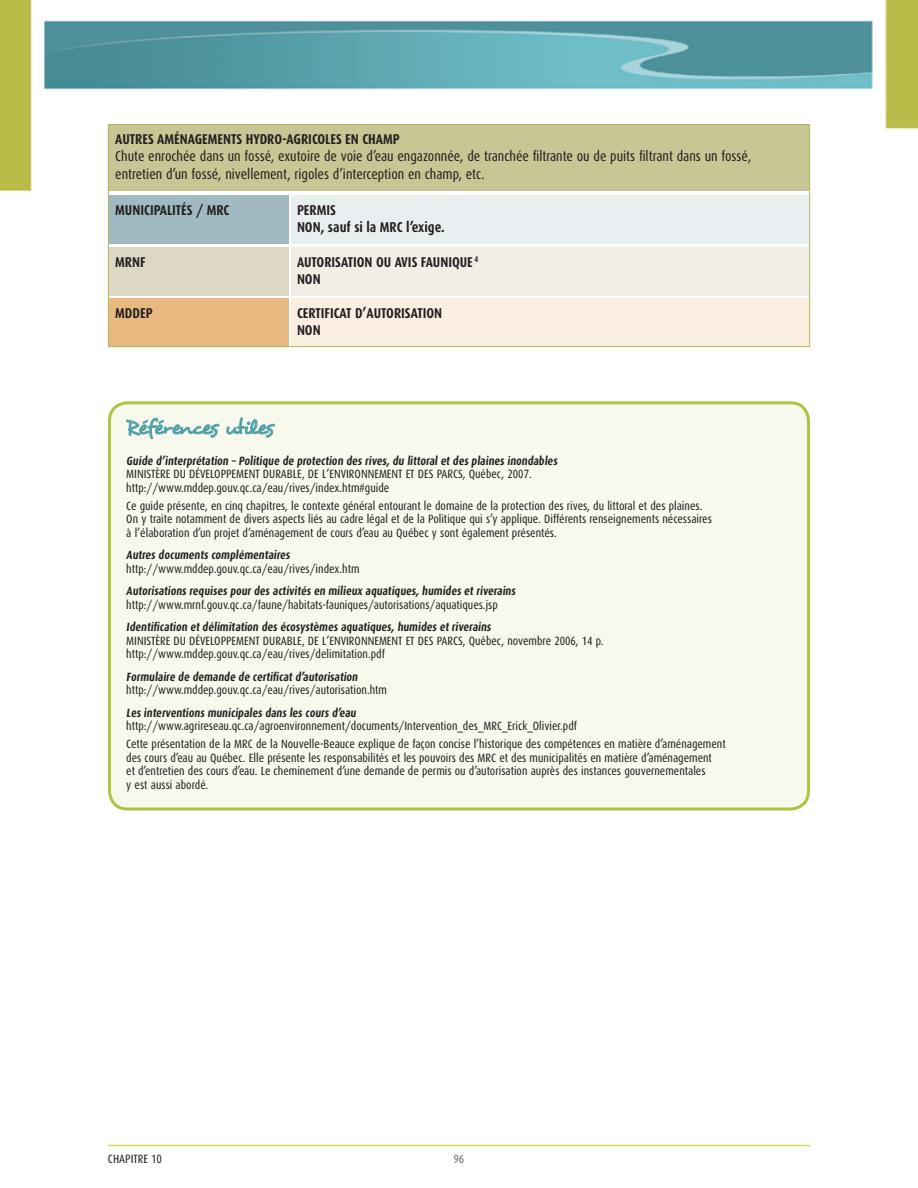
<style>
.page{position:relative;width:918px;height:1188px;background:#fff}
.page>*{position:absolute;margin:0;border:0;box-sizing:border-box;transform-origin:0 0}
.t1{font:21px "Desyrel";letter-spacing:-.08em;color:#50a0a7}
.t2{font:14.25px/17.2px "Dax Condensed";color:#231f20}
.t3{font:700 14.25px/17.2px "Dax Condensed";color:#231f20}
.t4{font:12px/13.5px "Dax Condensed";color:#231f20}
.t5{font:700 12px "Dax Condensed";color:#231f20}
.t6{font:500 12px "Dax Condensed";color:#808285}
</style>
<div class="page">
<img style="left:0;top:0;width:918px;height:200px">
<hr style="left:108px;top:1145px;width:702px;height:1px;background:#d9da55">
<div style="left:110px;top:403px;width:698px;height:406px;background:#f7f9ed;border-radius:18px"></div>
<div style="left:108px;top:401px;width:702px;height:410px;border:3px solid #adc443;border-radius:18px"></div>
<svg style="left:126px;top:418px;width:93px;height:21px"></svg>
<svg style="left:227px;top:417px;width:48px;height:21px"></svg>
<div style="left:278px;top:124px;width:532px;height:67px;background:#c9c695"></div>
<div style="left:291px;top:195px;width:519px;height:48px;background:#e9eff1"></div>
<div style="left:291px;top:247px;width:519px;height:48px;background:#f0eee5"></div>
<div style="left:291px;top:298px;width:519px;height:49px;background:#f9eee0"></div>
<div style="left:108px;top:124px;width:180px;height:67px;background:#c9c695"></div>
<div style="left:108px;top:195px;width:180px;height:48px;background:#a1bac1"></div>
<div style="left:108px;top:247px;width:180px;height:48px;background:#ddd8c4"></div>
<div style="left:108px;top:298px;width:180px;height:49px;background:#e7b880"></div>
<div style="left:108px;top:124px;width:702px;height:223px;border:1px solid #aeb75b"></div>
<p class="t3" style="left:115px;top:131px;width:15px">Autres</p>
<p class="t3" style="left:157px;top:131px;width:9px">aména</p>
<p class="t3" style="left:195px;top:131px;width:15px">gements</p>
<p class="t3" style="left:246px;top:131px;width:16px">hydro</p>
<p class="t3" style="left:283px;top:131px;width:26px">-agricoles</p>
<p class="t3" style="left:345px;top:131px;width:40px">en champ</p>
<p class="t2" style="left:115px;top:148px;width:638px">Chute enrochée dans un fossé, exutoire de voie d’eau engazonnée, de tranchée filtrante ou de puits filtrant dans un fossé, entretien d’un fossé, nivellement, rigoles d’interception en champ, etc.</p>
<p class="t3" style="left:297px;top:201px;width:149px">PERMIS<br>NON, sauf si la MRC l’exige.</p>
<p class="t3" style="left:297px;top:253px;width:15px">Autorisation</p>
<p class="t3" style="left:376px;top:253px;width:52px">ou avis fauni</p>
<p class="t3" style="left:452px;top:253px;width:28px">que <sup>4</sup></p>
<p class="t3" style="left:297px;top:270px;width:25px">NON</p>
<p class="t3" style="left:297px;top:304px;width:13px">Certificat</p>
<p class="t3" style="left:355px;top:304px;width:19px">d’autorisation</p>
<p class="t3" style="left:297px;top:322px;width:25px">NON</p>
<p class="t3" style="left:115px;top:201px;width:116px">MUNICIPALITÉS / MRC</p>
<p class="t3" style="left:115px;top:253px;width:32px">MRNF</p>
<p class="t3" style="left:115px;top:304px;width:39px">MDDEP</p>
<h1 class="t1" style="left:126px;top:415px;width:149px">Références utiles</h1>
<p class="t5" style="left:126px;top:454px;width:434px">Guide d’interprétation – Politique de protection des rives, du littoral et des plaines inondables</p>
<p class="t4" style="left:126px;top:467px;width:407px">MINISTÈRE DU DÉVELOPPEMENT DURABLE, DE L’ENVIRONNEMENT ET DES PARCS, Québec, 2007. http://www.mddep.gouv.qc.ca/eau/rives/index.htm#guide</p>
<p class="t4" style="left:126px;top:499px;width:587px">Ce guide présente, en cinq chapitres, le contexte général entourant le domaine de la protection des rives, du littoral et des plaines.<br>On y traite notamment de divers aspects liés au cadre légal et de la Politique qui s’y applique. Différents renseignements nécessaires à l’élaboration d’un projet d’aménagement de cours d’eau au Québec y sont également présentés.</p>
<p class="t5" style="left:126px;top:548px;width:167px">Autres documents complémentaires</p>
<p class="t4" style="left:126px;top:562px;width:235px">http://www.mddep.gouv.qc.ca/eau/rives/index.htm</p>
<p class="t5" style="left:126px;top:584px;width:392px">Autorisations requises pour des activités en milieux aquatiques, humides et riverains</p>
<p class="t4" style="left:126px;top:598px;width:373px">http://www.mrnf.gouv.qc.ca/faune/habitats-fauniques/autorisations/aquatiques.jsp</p>
<p class="t5" style="left:126px;top:620px;width:368px">Identification et délimitation des écosystèmes aquatiques, humides et riverains</p>
<p class="t4" style="left:126px;top:634px;width:479px">MINISTÈRE DU DÉVELOPPEMENT DURABLE, DE L’ENVIRONNEMENT ET DES PARCS, Québec, novembre 2006, 14 p. http://www.mddep.gouv.qc.ca/eau/rives/delimitation.pdf</p>
<p class="t5" style="left:126px;top:670px;width:235px">Formulaire de demande de certificat d’autorisation</p>
<p class="t4" style="left:126px;top:683px;width:262px">http://www.mddep.gouv.qc.ca/eau/rives/autorisation.htm</p>
<p class="t5" style="left:126px;top:706px;width:233px">Les interventions municipales dans les cours d’eau</p>
<p class="t4" style="left:126px;top:717px;width:601px;line-height:18px">http://www.agrireseau.qc.ca/agroenvironnement/documents/Intervention_des_MRC_Erick_Olivier.pdf<br>Cette présentation de la MRC de la Nouvelle-Beauce explique de façon concise l’historique des compétences en matière d’aménagement</p>
<p class="t4" style="left:126px;top:751px;width:587px">des cours d’eau au Québec. Elle présente les responsabilités et les pouvoirs des MRC et des municipalités en matière d’aménagement et d’entretien des cours d’eau. Le cheminement d’une demande de permis ou d’autorisation auprès des instances gouvernementales y est aussi abordé.</p>
<p class="t4" style="left:108px;top:1153px;width:56px">CHAPITRE 10</p>
<p class="t6" style="left:454px;top:1153px;width:12px">96</p>
</div>
